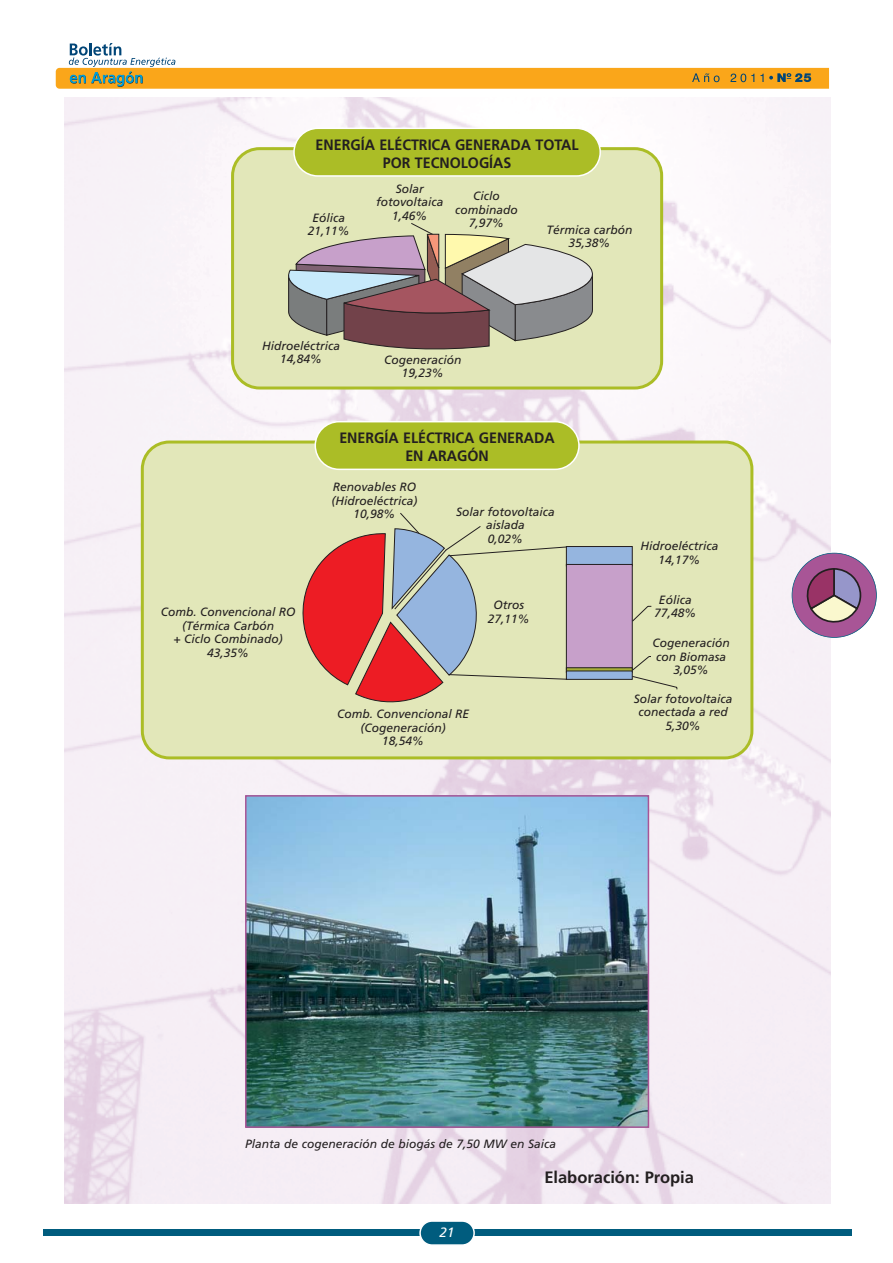
<style>
.page{position:relative;width:893px;height:1263px;background:#fff}
.page>*{position:absolute;margin:0;border:0;box-sizing:border-box;transform-origin:0 0}
.t1{font:700 16.5px "Frutiger";color:#231f20}
.t2{font:700 15px/18px "Frutiger";color:#231f20;text-align:center;scale:.95 1}
.t3{font:italic 13.5px "Frutiger";color:#fff}
.t4{font:italic 12px/13.5px "Frutiger";color:#231f20;text-align:center}
</style>
<div class="page">
<svg style="left:56px;top:43px;width:773px;height:46px"></svg>
<div style="left:43px;top:1230px;width:808px;height:6px;background:#005c7e"></div>
<svg style="left:419px;top:1221px;width:56px;height:24px"></svg>
<img style="left:64px;top:98px;width:766px;height:1105px">
<div style="left:792px;top:553px;width:84px;height:84px;background:#a85596;border-radius:50%"></div>
<svg style="left:806px;top:568px;width:56px;height:55px"></svg>
<div style="left:791px;top:553px;width:85px;height:85px;border:2px solid #005c7e;border-radius:50%"></div>
<img style="left:248px;top:798px;width:398px;height:327px">
<div style="left:245px;top:795px;width:404px;height:333px;border:2px solid #a85596"></div>
<svg style="left:231px;top:147px;width:432px;height:243px;background:#dee4af"></svg>
<svg style="left:281px;top:128px;width:320px;height:223px;background:#bcba8d"></svg>
<svg style="left:141px;top:441px;width:612px;height:318px;background:#dad1ac"></svg>
<svg style="left:314px;top:421px;width:265px;height:49px;background:#b2c23a"></svg>
<p class="t2" style="left:315px;top:137px;width:278px">ENERGÍA ELÉCTRICA GENERADA TOTAL<br>POR TECNOLOGÍAS</p>
<p class="t4" style="left:308px;top:212px;width:44px">Eólica<br>21,11%</p>
<p class="t4" style="left:376px;top:183px;width:69px">Solar fotovoltaica<br>1,46%</p>
<p class="t4" style="left:455px;top:190px;width:64px">Ciclo combinado<br>7,97%</p>
<p class="t4" style="left:546px;top:224px;width:88px">Térmica carbón<br>35,38%</p>
<p class="t4" style="left:262px;top:340px;width:80px">Hidroeléctrica<br>14,84%</p>
<p class="t4" style="left:384px;top:354px;width:79px">Cogeneración<br>19,23%</p>
<p class="t2" style="left:339px;top:430px;width:228px">ENERGÍA ELÉCTRICA GENERADA<br>EN ARAGÓN</p>
<p class="t4" style="left:331px;top:481px;width:88px">Renovables RO (Hidroeléctrica)<br>10,98%</p>
<p class="t4" style="left:456px;top:506px;width:100px">Solar fotovoltaica aislada<br>0,02%</p>
<p class="t4" style="left:161px;top:606px;width:136px">Comb. Convencional RO (Térmica Carbón<br>+ Ciclo Combinado)<br>43,35%</p>
<p class="t4" style="left:488px;top:599px;width:44px">Otros<br>27,11%</p>
<p class="t4" style="left:337px;top:708px;width:134px">Comb. Convencional RE (Cogeneración)<br>18,54%</p>
<p class="t4" style="left:640px;top:540px;width:80px">Hidroeléctrica<br>14,17%</p>
<p class="t4" style="left:654px;top:594px;width:44px">Eólica<br>77,48%</p>
<p class="t4" style="left:652px;top:637px;width:79px">Cogeneración con Biomasa<br>3,05%</p>
<p class="t4" style="left:633px;top:693px;width:100px">Solar fotovoltaica conectada a red<br>5,30%</p>
<p class="t4" style="left:245px;top:1138px;width:313px">Planta de cogeneración de biogás de 7,50 MW en Saica</p>
<p class="t3" style="left:439px;top:1227px;width:17px">21</p>
<h1 class="t1" style="left:544px;top:1171px;width:151px">Elaboración: Propia</h1>
</div>
